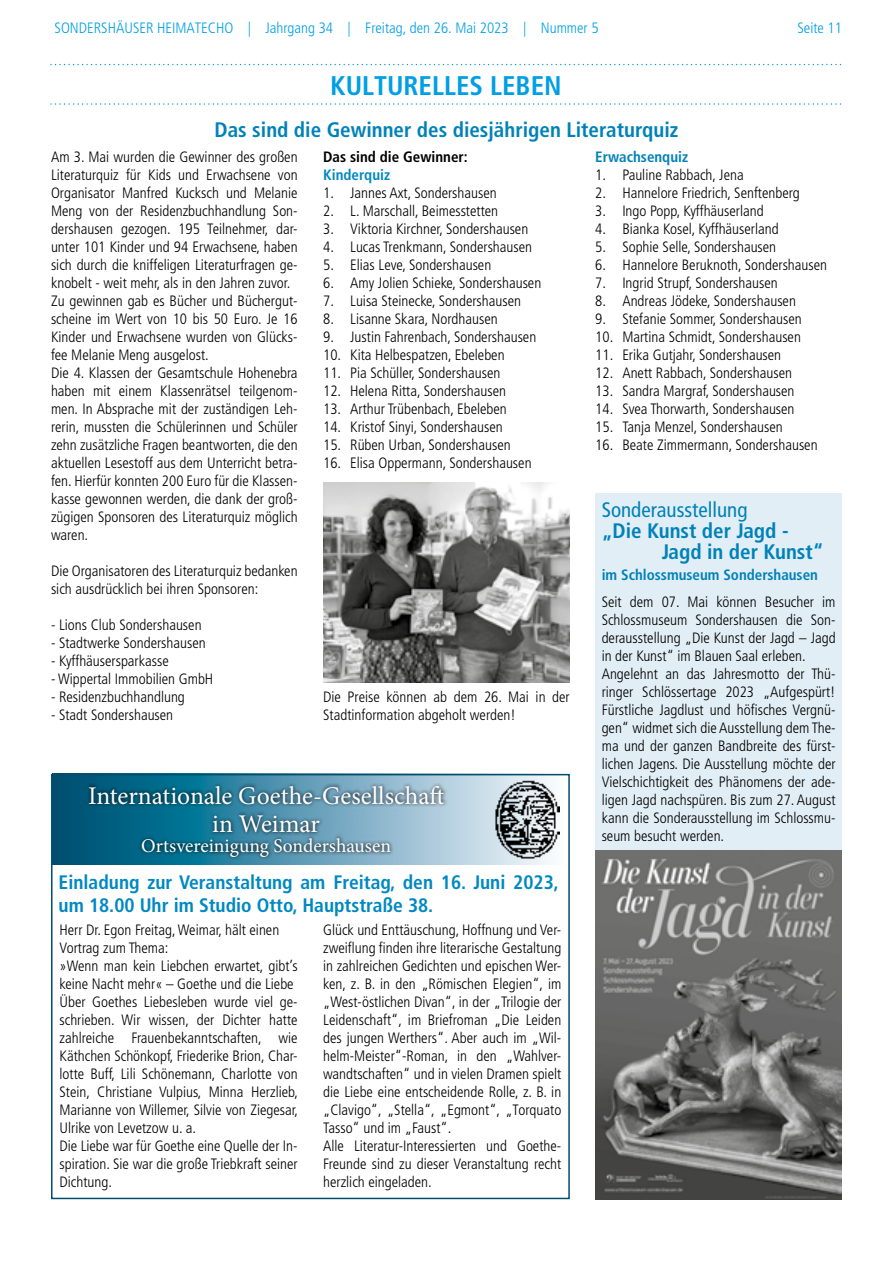
<style>
.page{position:relative;width:893px;height:1263px;background:#fff}
.page>*{position:absolute;margin:0;border:0;box-sizing:border-box;transform-origin:0 0}
.t1{font:700 condensed 27px "Frutiger LT Std";color:#009fe3}
.t2{font:25.5px/28.5px "Minion Pro";color:#fff;text-align:center}
.t3{font:700 condensed 21px/21px "Frutiger LT Std";color:#0082b9}
.t4{font:condensed 21px "Frutiger LT Std";color:#0082b9}
.t5{font:700 condensed 19.5px/23.4px "Frutiger LT Std";color:#0088c2}
.t6{font:19.5px "Minion Pro";color:#fff}
.t7{font:300 condensed 15px/18px "Frutiger LT Std";color:#000}
.t8{font:300 condensed 15px "Frutiger LT Std";color:#009fe3}
.t9{font:700 condensed 15px "Frutiger LT Std";color:#0082b9}
.t10{font:700 condensed 15px "Frutiger LT Std";color:#000}
.t11{font:700 condensed 15px "Frutiger LT Std";color:#0088c2}
</style>
<div class="page">
<div style="left:595px;top:493px;width:247px;height:705px;background:#e2eef5"></div>
<img style="left:323px;top:483px;width:247px;height:199px">
<svg style="left:54px;top:777px;width:506px;height:87px"></svg>
<div style="left:85px;top:783px;width:363px;height:76px;background:#000;opacity:.75"></div>
<img style="left:495px;top:778px;width:64px;height:82px">
<div style="left:51px;top:774px;width:519px;height:425px;border:2px solid #004d6d"></div>
<img style="left:595px;top:850px;width:247px;height:349px">
<svg style="left:51px;top:64px;width:790px;height:1px"></svg>
<svg style="left:51px;top:103px;width:790px;height:2px"></svg>
<p class="t8" style="left:55px;top:19px;width:545px">SONDERSHÄUSER HEIMATECHO | Jahrgang 34 | Freitag, den 26. Mai 2023 | Nummer 5</p>
<p class="t8" style="left:797px;top:19px;width:46px">Seite 11</p>
<h1 class="t1" style="left:330px;top:69px;width:233px">KULTURELLES LEBEN</h1>
<h3 class="t3" style="left:215px;top:119px;width:465px">Das sind die Gewinner des diesjährigen Literaturquiz</h3>
<p class="t9" style="left:595px;top:147px;width:94px">Erwachsenquiz</p>
<p class="t7" style="left:595px;top:166px;width:150px">1. Pauline Rabbach, Jena</p>
<p class="t7" style="left:595px;top:184px;width:206px">2. Hannelore Friedrich, Senftenberg</p>
<p class="t7" style="left:595px;top:202px;width:170px">3. Ingo Popp, Kyffhäuserland</p>
<p class="t7" style="left:595px;top:220px;width:185px">4. Bianka Kosel, Kyffhäuserland</p>
<p class="t7" style="left:595px;top:238px;width:182px">5. Sophie Selle, Sondershausen</p>
<p class="t7" style="left:595px;top:256px;width:233px">6. Hannelore Beruknoth, Sondershausen</p>
<p class="t7" style="left:595px;top:274px;width:184px">7. Ingrid Strupf, Sondershausen</p>
<p class="t7" style="left:595px;top:292px;width:202px">8. Andreas Jödeke, Sondershausen</p>
<p class="t7" style="left:595px;top:310px;width:208px">9. Stefanie Sommer, Sondershausen</p>
<p class="t7" style="left:595px;top:328px;width:207px">10. Martina Schmidt, Sondershausen</p>
<p class="t7" style="left:595px;top:346px;width:187px">11. Erika Gutjahr, Sondershausen</p>
<p class="t7" style="left:595px;top:364px;width:198px">12. Anett Rabbach, Sondershausen</p>
<p class="t7" style="left:595px;top:382px;width:201px">13. Sandra Margraf, Sondershausen</p>
<p class="t7" style="left:595px;top:400px;width:201px">14. Svea Thorwarth, Sondershausen</p>
<p class="t7" style="left:595px;top:418px;width:189px">15. Tanja Menzel, Sondershausen</p>
<p class="t7" style="left:595px;top:436px;width:224px">16. Beate Zimmermann, Sondershausen</p>
<p class="t7" style="left:51px;top:148px;width:248px">Am 3. Mai wurden die Gewinner des großen Literaturquiz für Kids und Erwachsene von Organisator Manfred Kucksch und Melanie Meng von der Residenzbuchhandlung Son&shy;dershausen gezogen. 195 Teilnehmer, dar&shy;unter 101 Kinder und 94 Erwachsene, haben sich durch die kniffeligen Literaturfragen ge&shy;knobelt - weit mehr, als in den Jahren zuvor.<br>Zu gewinnen gab es Bücher und Büchergut&shy;scheine im Wert von 10 bis 50 Euro. Je 16<br>Kinder und Erwachsene wurden von Glücks&shy;fee Melanie Meng ausgelost.<br>Die 4. Klassen der Gesamtschule Hohenebra haben mit einem Klassenrätsel teilgenom&shy;men. In Absprache mit der zuständigen Leh&shy;rerin, mussten die Schülerinnen und Schüler zehn zusätzliche Fragen beantworten, die den aktuellen Lesestoff aus dem Unterricht betra&shy;fen. Hierfür konnten 200 Euro für die Klassen&shy;kasse gewonnen werden, die dank der groß&shy;zügigen Sponsoren des Literaturquiz möglich waren.</p>
<p class="t7" style="left:51px;top:562px;width:248px">Die Organisatoren des Literaturquiz bedanken sich ausdrücklich bei ihren Sponsoren:</p>
<p class="t7" style="left:51px;top:616px;width:152px">- Lions Club Sondershausen</p>
<p class="t7" style="left:51px;top:634px;width:156px">- Stadtwerke Sondershausen</p>
<p class="t7" style="left:51px;top:652px;width:119px">- Kyffhäusersparkasse</p>
<p class="t7" style="left:51px;top:670px;width:164px">- Wippertal Immobilien GmbH</p>
<p class="t7" style="left:51px;top:688px;width:135px">- Residenzbuchhandlung</p>
<p class="t7" style="left:51px;top:706px;width:124px">- Stadt Sondershausen</p>
<p class="t10" style="left:323px;top:147px;width:146px">Das sind die Gewinner:</p>
<p class="t11" style="left:323px;top:165px;width:68px">Kinderquiz</p>
<p class="t7" style="left:323px;top:184px;width:175px">1. Jannes Axt, Sondershausen</p>
<p class="t7" style="left:323px;top:202px;width:177px">2. L. Marschall, Beimesstetten</p>
<p class="t7" style="left:323px;top:220px;width:207px">3. Viktoria Kirchner, Sondershausen</p>
<p class="t7" style="left:323px;top:238px;width:210px">4. Lucas Trenkmann, Sondershausen</p>
<p class="t7" style="left:323px;top:256px;width:170px">5. Elias Leve, Sondershausen</p>
<p class="t7" style="left:323px;top:274px;width:220px">6. Amy Jolien Schieke, Sondershausen</p>
<p class="t7" style="left:323px;top:292px;width:199px">7. Luisa Steinecke, Sondershausen</p>
<p class="t7" style="left:323px;top:310px;width:176px">8. Lisanne Skara, Nordhausen</p>
<p class="t7" style="left:323px;top:328px;width:215px">9. Justin Fahrenbach, Sondershausen</p>
<p class="t7" style="left:323px;top:346px;width:183px">10. Kita Helbespatzen, Ebeleben</p>
<p class="t7" style="left:323px;top:364px;width:179px">11. Pia Schüller, Sondershausen</p>
<p class="t7" style="left:323px;top:382px;width:184px">12. Helena Ritta, Sondershausen</p>
<p class="t7" style="left:323px;top:400px;width:185px">13. Arthur Trübenbach, Ebeleben</p>
<p class="t7" style="left:323px;top:418px;width:181px">14. Kristof Sinyi, Sondershausen</p>
<p class="t7" style="left:323px;top:436px;width:189px">15. Rüben Urban, Sondershausen</p>
<p class="t7" style="left:323px;top:454px;width:210px">16. Elisa Oppermann, Sondershausen</p>
<h3 class="t4" style="left:602px;top:497px;width:147px">Sonderausstellung</h3>
<h3 class="t3" style="left:662px;top:520px;width:163px;text-indent:-60px">„Die Kunst der Jagd -<br>Jagd in der Kunst“</h3>
<p class="t9" style="left:602px;top:565px;width:218px">im Schlossmuseum Sondershausen</p>
<p class="t7" style="left:602px;top:592px;width:235px">Seit dem 07. Mai können Besucher im Schlossmuseum Sondershausen die Son&shy;derausstellung „Die Kunst der Jagd – Jagd in der Kunst“ im Blauen Saal erleben.<br>Angelehnt an das Jahresmotto der Thü&shy;ringer Schlössertage 2023 „Aufgespürt!<br>Fürstliche Jagdlust und höfisches Vergnü&shy;gen“ widmet sich die Ausstellung dem The&shy;ma und der ganzen Bandbreite des fürst&shy;lichen Jagens. Die Ausstellung möchte der Vielschichtigkeit des Phänomens der ade&shy;ligen Jagd nachspüren. Bis zum 27. August kann die Sonderausstellung im Schlossmu&shy;seum besucht werden.</p>
<p class="t7" style="left:323px;top:688px;width:248px">Die Preise können ab dem 26. Mai in der<br>Stadtinformation abgeholt werden!</p>
<h2 class="t2" style="left:88px;top:781px;width:358px">Internationale Goethe-Gesellschaft in Weimar</h2>
<h3 class="t6" style="left:141px;top:832px;width:251px">Ortsvereinigung Sondershausen</h3>
<h3 class="t5" style="left:59px;top:870px;width:502px">Einladung zur Veranstaltung am Freitag, den 16. Juni 2023, um 18.00 Uhr im Studio Otto, Hauptstraße 38.</h3>
<p class="t7" style="left:60px;top:921px;width:240px">Herr Dr. Egon Freitag, Weimar, hält einen Vortrag zum Thema:<br>»Wenn man kein Liebchen erwartet, gibt’s keine Nacht mehr« – Goethe und die Liebe Über Goethes Liebesleben wurde viel ge&shy;schrieben. Wir wissen, der Dichter hatte zahlreiche Frauenbekanntschaften, wie Käthchen Schönkopf, Friederike Brion, Char&shy;lotte Buff, Lili Schönemann, Charlotte von Stein, Christiane Vulpius, Minna Herzlieb, Marianne von Willemer, Silvie von Ziegesar, Ulrike von Levetzow u. a.<br>Die Liebe war für Goethe eine Quelle der In&shy;spiration. Sie war die große Triebkraft seiner Dichtung.</p>
<p class="t7" style="left:323px;top:921px;width:240px">Glück und Enttäuschung, Hoffnung und Ver&shy;zweiflung finden ihre literarische Gestaltung in zahlreichen Gedichten und epischen Wer&shy;ken, z. B. in den „Römischen Elegien“, im „West-östlichen Divan“, in der „Trilogie der Leidenschaft“, im Briefroman „Die Leiden des jungen Werthers“. Aber auch im „Wil&shy;helm-Meister“-Roman, in den „Wahlver&shy;wandtschaften“ und in vielen Dramen spielt die Liebe eine entscheidende Rolle, z. B. in „Clavigo“, „Stella“, „Egmont“, „Torquato Tasso“ und im „Faust“.<br>Alle Literatur-Interessierten und Goethe-Freunde sind zu dieser Veranstaltung recht herzlich eingeladen.</p>
</div>
